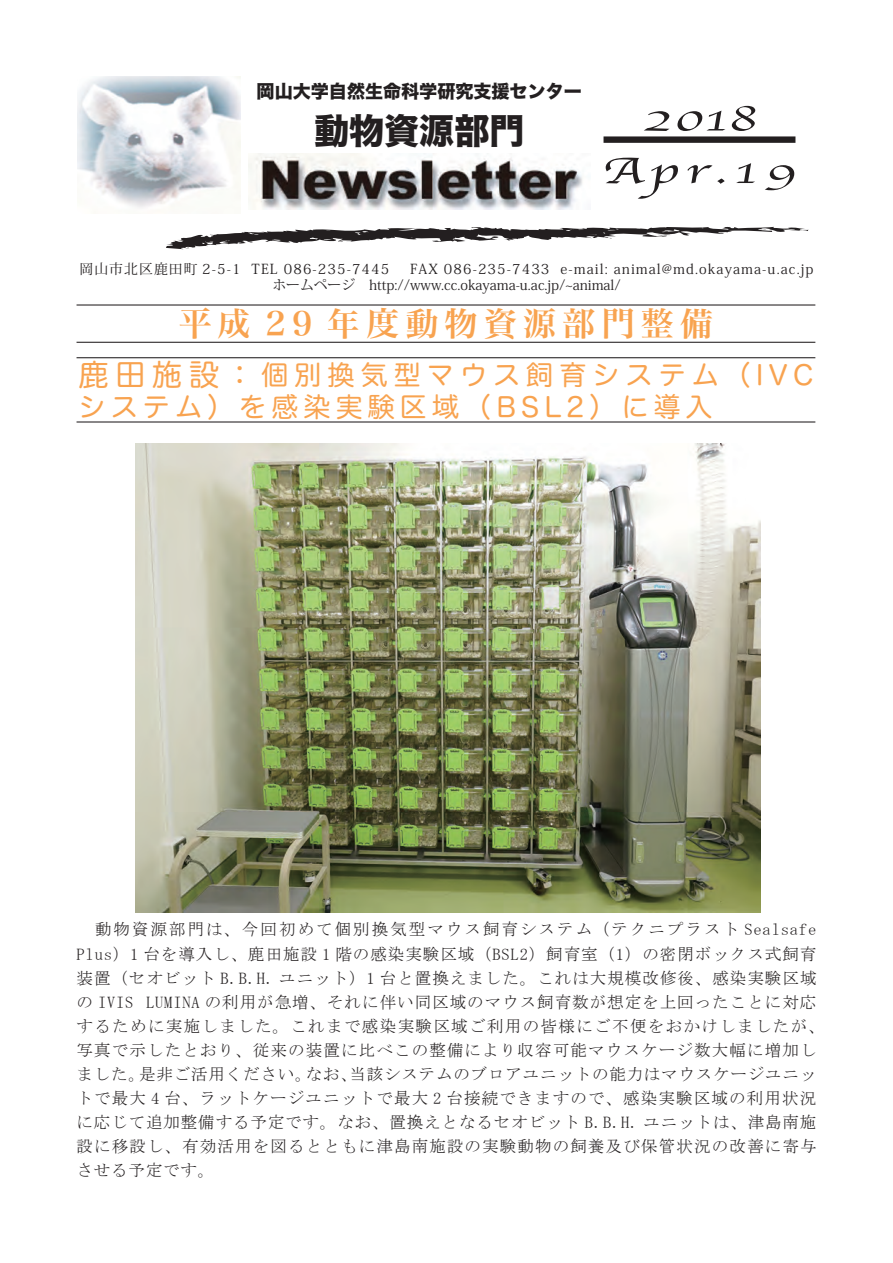
<style>
.page{position:relative;width:893px;height:1263px;background:#fff}
.page>*{position:absolute;margin:0;border:0;box-sizing:border-box;transform-origin:0 0}
.t1{font:38.25px/52.5px "Apple Chancery";letter-spacing:.055em;color:#231f20;text-align:center;scale:1.51 1}
.t2{font:35.1px "Hira Kaku Std W8";color:#231f20}
.t3{font:33px "Hira Min Pro N W6";letter-spacing:.19em;color:#f8a350}
.t4{font:30px "Hira Maru Pro N W4";color:#f8a350}
.t5{font:27px "Hira Maru Pro N W4";letter-spacing:.19em;color:#f8a350}
.t6{font:27px "Hira Maru Pro N W4";letter-spacing:.225em;color:#f8a350}
.t7{font:18px "Hira Kaku Std N W8";color:#231f20}
.t8{font:16.5px/24px "MS Mincho";letter-spacing:.065em;color:#231f20;text-align:right}
.t9{font:16.5px "MS Mincho";letter-spacing:.085em;color:#231f20}
.t10{font:13.8px "Koz Min Pro";letter-spacing:.08em;color:#231f20}
.t11{font:13.8px "Koz Min Pro";color:#231f20}
</style>
<div class="page">
<svg style="left:166px;top:226px;width:643px;height:23px"></svg>
<img style="left:77px;top:77px;width:163px;height:131px">
<img style="left:248px;top:154px;width:334px;height:55px">
<div style="left:603px;top:136px;width:192px;height:7px;background:#231f20"></div>
<hr style="left:77px;top:357px;width:738px;height:1px;background:#231f20">
<hr style="left:77px;top:421px;width:738px;height:1px;background:#231f20">
<hr style="left:77px;top:304px;width:738px;height:2px;background:#231f20">
<hr style="left:77px;top:342px;width:738px;height:1px;background:#231f20">
<img style="left:135px;top:443px;width:625px;height:470px">
<p class="t7" style="left:257px;top:81px;width:327px">岡山大学自然生命科学研究支援センター</p>
<h2 class="t2" style="left:314px;top:112px;width:212px">動物資源部門</h2>
<h1 class="t1" style="left:602px;top:92px;width:130px">2018<br>Apr.19</h1>
<p class="t10" style="left:79px;top:259px;width:163px">岡山市北区鹿田町 2-5-1</p>
<p class="t10" style="left:560px;top:259px;width:255px">-e mail: animal@md.okayama u- .ac.jp</p>
<p class="t10" style="left:410px;top:259px;width:141px">FAX 086-235-7433</p>
<p class="t10" style="left:252px;top:259px;width:139px">TEL 086-235-7445</p>
<p class="t11" style="left:272px;top:275px;width:350px">ホームページ　http://www.cc.okayama .u- ac j p. ~/ animal/</p>
<h3 class="t3" style="left:179px;top:295px;width:536px">平成 29 年度動物資源部門整備</h3>
<h3 class="t4" style="left:79px;top:349px;width:178px">鹿田施設：</h3>
<h3 class="t5" style="left:79px;top:383px;width:635px">システム）を感染実験区域（BSL2）に導入</h3>
<h3 class="t6" style="left:261px;top:352px;width:553px">個別換気型マウス飼育システム（ VI C</h3>
<p class="t8" style="left:77px;top:917px;width:741px">　動物資源部門は、今回初めて個別換気型マウス飼育システム（テクニプラスト Sealsafe Plus）1 台を導入し、鹿田施設 1 階の感染実験区域（BSL ）2 飼育室（ ）1 の密閉ボックス式飼育装置（セオビット .H.B.B ユニット）1 台と置換えました。これは大規模改修後、感染実験区域LUMINA の利用が急増、それに伴い同区域のマウス飼育数が想定を上回ったことに対応</p>
<p class="t8" style="left:77px;top:989px;width:58px">の IVIS</p>
<p class="t9" style="left:77px;top:1017px;width:750px">するために実施しました。これまで感染実験区域ご利用の皆様にご不便をおかけしましたが、</p>
<p class="t8" style="left:77px;top:1037px;width:742px">写真で示したとおり、従来の装置に比べこの整備により収容可能マウスケージ数大幅に増加し</p>
<p class="t8" style="left:349px;top:1061px;width:468px">当該システムのブロアユニットの能力はマウスケージユニッ</p>
<p class="t8" style="left:139px;top:1061px;width:174px">是非ご活用ください。</p>
<p class="t8" style="left:306px;top:1061px;width:53px">なお、</p>
<p class="t8" style="left:77px;top:1061px;width:742px;text-align:left">ました。<br>トで最大 4 台、ラットケージユニットで最大 2 台接続できますので、感染実験区域の利用状況に応じて追加整備する予定です。なお、置換えとなるセオビット .H.B.B ユニットは、津島南施設に移設し、有効活用を図るとともに津島南施設の実験動物の飼養及び保管状況の改善に寄与させる予定です。</p>
</div>
